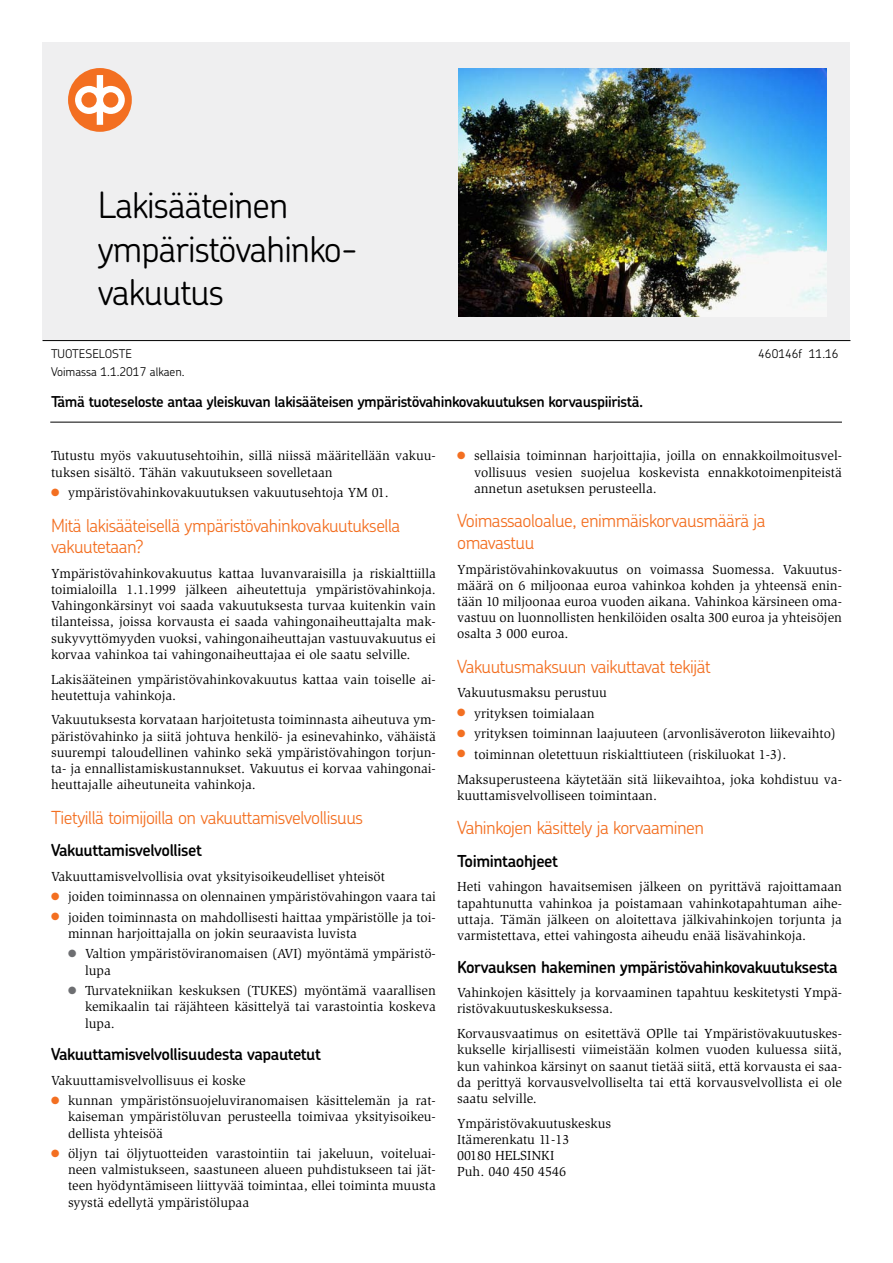
<style>
.page{position:relative;width:893px;height:1263px;background:#fff}
.page>*{position:absolute;margin:0;border:0;box-sizing:border-box;transform-origin:0 0}
.t1{font:300 36px/43.2px "Chevin Std";letter-spacing:-.025em;color:#000}
.t2{font:300 18px/21.6px "Chevin Std";letter-spacing:-.025em;color:#f36f21}
.t3{font:600 16.5px "Chevin Std";letter-spacing:-.025em;color:#000}
.t4{font:600 15px "Chevin Std";letter-spacing:-.025em;color:#000}
.t5{font:13.5px/16.2px "Slimbach Std";color:#000;text-align:justify}
.t6{font:300 12px "Chevin Std";color:#000}
.s1{color:#f36f21}
.s2{color:#6d6e71}
</style>
<div class="page">
<div style="left:43px;top:43px;width:807px;height:297px;background:#efeff0"></div>
<hr style="left:43px;top:340px;width:807px;height:1px;background:#000">
<div style="left:68px;top:68px;width:64px;height:64px;background:#f36f21;border-radius:50%"></div>
<svg style="left:75px;top:75px;width:50px;height:50px"></svg>
<hr style="left:50px;top:422px;width:792px;height:1px;background:#000">
<img style="left:458px;top:68px;width:368px;height:249px">
<h1 class="t1" style="left:98px;top:183px;width:262px">Lakisääteinen ympäristövahinko&shy;vakuutus</h1>
<p class="t6" style="left:51px;top:345px;width:82px">TUOTESELOSTE</p>
<p class="t6" style="left:758px;top:345px;width:82px">460146f 11.16</p>
<p class="t6" style="left:51px;top:364px;width:135px">Voimassa 1.1.2017 alkaen.</p>
<p class="t4" style="left:51px;top:392px;width:594px">Tämä tuoteseloste antaa yleiskuvan lakisääteisen ympäristövahinkovakuutuksen korvauspiiristä.</p>
<p class="t5" style="left:51px;top:448px;width:386px">Tutustu myös vakuutusehtoihin, sillä niissä määritellään vakuu&shy;tuksen sisältö. Tähän vakuutukseen sovelletaan</p>
<p class="t5" style="left:51px;top:485px;width:339px"><span class="s1">●</span> ympäristövahinkovakuutuksen vakuutusehtoja YM 01.</p>
<h2 class="t2" style="left:51px;top:514px;width:351px">Mitä lakisääteisellä ympäristövahinkovakuutuksella vakuutetaan?</h2>
<p class="t5" style="left:51px;top:565px;width:386px">Ympäristövahinkovakuutus kattaa luvanvaraisilla ja riskialttiilla toimialoilla 1.1.1999 jälkeen aiheutettuja ympäristövahinkoja.<br>Vahingonkärsinyt voi saada vakuutuksesta turvaa kuitenkin vain tilanteissa, joissa korvausta ei saada vahingonaiheuttajalta mak&shy;sukyvyttömyyden vuoksi, vahingonaiheuttajan vastuuvakuutus ei korvaa vahinkoa tai vahingonaiheuttajaa ei ole saatu selville.</p>
<p class="t5" style="left:51px;top:671px;width:386px">Lakisääteinen ympäristövahinkovakuutus kattaa vain toiselle ai&shy;heutettuja vahinkoja.</p>
<p class="t5" style="left:51px;top:712px;width:386px">Vakuutuksesta korvataan harjoitetusta toiminnasta aiheutuva ym&shy;päristövahinko ja siitä johtuva henkilö- ja esinevahinko, vähäistä suurempi taloudellinen vahinko sekä ympäristövahingon torjun&shy;ta- ja ennallistamiskustannukset. Vakuutus ei korvaa vahingonai&shy;heuttajalle aiheutuneita vahinkoja.</p>
<h2 class="t2" style="left:51px;top:806px;width:314px">Tietyillä toimijoilla on vakuuttamisvelvollisuus</h2>
<p class="t3" style="left:51px;top:839px;width:152px">Vakuuttamisvelvolliset</p>
<p class="t5" style="left:51px;top:868px;width:336px">Vakuuttamisvelvollisia ovat yksityisoikeudelliset yhteisöt</p>
<p class="t5" style="left:51px;top:889px;width:386px"><span class="s1">●</span> joiden toiminnassa on olennainen ympäristövahingon vaara tai</p>
<p class="t5" style="left:68px;top:909px;width:369px;text-indent:-17px"><span class="s1">●</span> joiden toiminnasta on mahdollisesti haittaa ympäristölle ja toi&shy;minnan harjoittajalla on jokin seuraavista luvista</p>
<p class="t5" style="left:85px;top:946px;width:352px;text-indent:-17px"><span class="s2">●</span> Valtion ympäristöviranomaisen (AVI) myöntämä ympäristö&shy;lupa</p>
<p class="t5" style="left:85px;top:982px;width:352px;text-indent:-17px"><span class="s2">●</span> Turvatekniikan keskuksen (TUKES) myöntämä vaarallisen kemikaalin tai räjähteen käsittelyä tai varastointia koskeva lupa.</p>
<p class="t3" style="left:51px;top:1043px;width:271px">Vakuuttamisvelvollisuudesta vapautetut</p>
<p class="t5" style="left:51px;top:1072px;width:196px">Vakuuttamisvelvollisuus ei koske</p>
<p class="t5" style="left:68px;top:1093px;width:369px;text-indent:-17px"><span class="s1">●</span> kunnan ympäristönsuojeluviranomaisen käsittelemän ja rat&shy;kaiseman ympäristöluvan perusteella toimivaa yksityisoikeu&shy;dellista yhteisöä</p>
<p class="t5" style="left:68px;top:1145px;width:369px;text-indent:-17px"><span class="s1">●</span> öljyn tai öljytuotteiden varastointiin tai jakeluun, voiteluai&shy;neen valmistukseen, saastuneen alueen puhdistukseen tai jät&shy;teen hyödyntämiseen liittyvää toimintaa, ellei toiminta muusta syystä edellytä ympäristölupaa</p>
<p class="t5" style="left:474px;top:448px;width:369px;text-indent:-17px"><span class="s1">●</span> sellaisia toiminnan harjoittajia, joilla on ennakkoilmoitusvel&shy;vollisuus vesien suojelua koskevista ennakkotoimenpiteistä annetun asetuksen perusteella.</p>
<h2 class="t2" style="left:457px;top:509px;width:310px">Voimassaoloalue, enimmäiskorvausmäärä ja omavastuu</h2>
<p class="t5" style="left:457px;top:561px;width:386px">Ympäristövahinkovakuutus on voimassa Suomessa. Vakuutus&shy;määrä on 6 miljoonaa euroa vahinkoa kohden ja yhteensä enin&shy;tään 10 miljoonaa euroa vuoden aikana. Vahinkoa kärsineen oma&shy;vastuu on luonnollisten henkilöiden osalta 300 euroa ja yhteisöjen osalta 3 000 euroa.</p>
<h2 class="t2" style="left:457px;top:655px;width:255px">Vakuutusmaksuun vaikuttavat tekijät</h2>
<p class="t5" style="left:457px;top:685px;width:151px">Vakuutusmaksu perustuu</p>
<p class="t5" style="left:457px;top:705px;width:139px"><span class="s1">●</span> yrityksen toimialaan</p>
<p class="t5" style="left:457px;top:726px;width:381px"><span class="s1">●</span> yrityksen toiminnan laajuuteen (arvonlisäveroton liikevaihto)</p>
<p class="t5" style="left:457px;top:742px;width:386px;line-height:24.8px"><span class="s1">●</span> toiminnan oletettuun riskialttiuteen (riskiluokat 1-3).<br>Maksuperusteena käytetään sitä liikevaihtoa, joka kohdistuu va-</p>
<p class="t5" style="left:457px;top:787px;width:201px">kuuttamisvelvolliseen toimintaan.</p>
<h2 class="t2" style="left:457px;top:816px;width:248px">Vahinkojen käsittely ja korvaaminen</h2>
<p class="t3" style="left:457px;top:850px;width:102px">Toimintaohjeet</p>
<p class="t5" style="left:457px;top:879px;width:386px">Heti vahingon havaitsemisen jälkeen on pyrittävä rajoittamaan tapahtunutta vahinkoa ja poistamaan vahinkotapahtuman aihe&shy;uttaja. Tämän jälkeen on aloitettava jälkivahinkojen torjunta ja varmistettava, ettei vahingosta aiheudu enää lisävahinkoja.</p>
<p class="t3" style="left:457px;top:955px;width:382px">Korvauksen hakeminen ympäristövahinkovakuutuksesta</p>
<p class="t5" style="left:457px;top:985px;width:386px">Vahinkojen käsittely ja korvaaminen tapahtuu keskitetysti Ympä&shy;ristövakuutuskeskuksessa.</p>
<p class="t5" style="left:457px;top:1025px;width:386px">Korvausvaatimus on esitettävä OPlle tai Ympäristövakuutuskes&shy;kukselle kirjallisesti viimeistään kolmen vuoden kuluessa siitä, kun vahinkoa kärsinyt on saanut tietää siitä, että korvausta ei saa&shy;da perittyä korvausvelvolliselta tai että korvausvelvollista ei ole saatu selville.</p>
<p class="t5" style="left:457px;top:1115px;width:156px;text-align:left">Ympäristövakuutuskeskus<br>Itämerenkatu 11-13<br>00180 HELSINKI<br>Puh. 040 450 4546</p>
</div>
